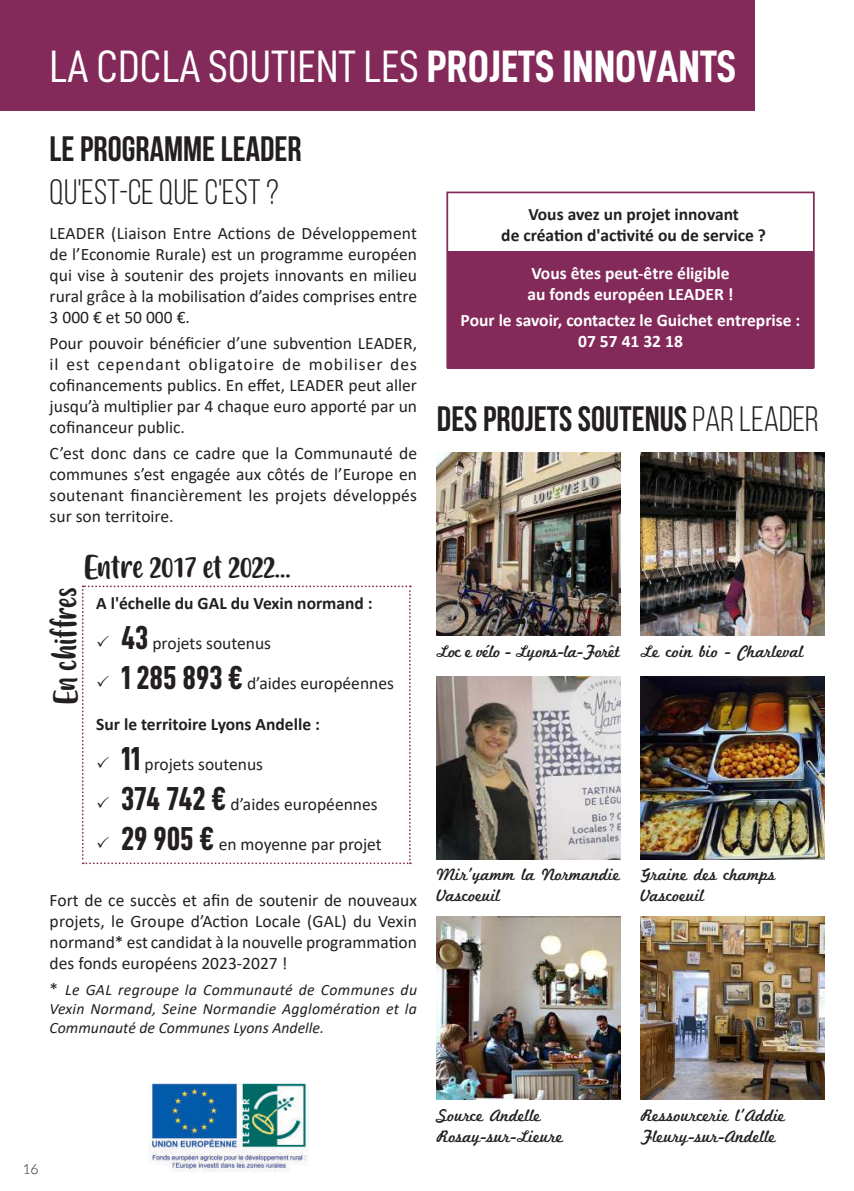
<style>
.page{position:relative;width:854px;height:1191px;background:#fff}
.page>*{position:absolute;margin:0;border:0;box-sizing:border-box;transform-origin:0 0}
.t1{font:45.5px "D DIN Condensed";color:#fff}
.t2{font:700 35.35px "Bebas Neue";color:#231f20}
.t3{font:35.35px "Bebas Neue";color:#231f20}
.t4{font:33.25px "Friendly Schoolmates";color:#231f20}
.t5{font:17.5px/21px "Calibri";color:#231f20;text-align:justify}
.t6{font:17.5px/21px "Marketing Script";color:#231f20}
.t7{font:700 17.5px/21px "Calibri";color:#231f20;text-align:center}
.t8{font:700 17.5px/21px "Calibri";color:#fff}
.t9{font:italic 15.75px/18.9px "Calibri";color:#231f20;text-align:justify}
.t10{font:300 14px "Lato";color:#231f20}
.s1{font-family:"D DIN Condensed Bold"}
.s2{font-family:"D DIN Condensed Bold";font-size:33.25px}
.s3{font-style:normal;font-size:17.5px}
.s4{font-weight:400}
</style>
<div class="page">
<div style="left:0;top:0;width:754px;height:111px;background:#842a5a"></div>
<img style="left:640px;top:452px;width:183px;height:183px">
<img style="left:437px;top:452px;width:183px;height:183px">
<img style="left:437px;top:916px;width:183px;height:183px">
<img style="left:640px;top:916px;width:183px;height:183px">
<img style="left:640px;top:676px;width:183px;height:183px">
<img style="left:437px;top:676px;width:183px;height:183px">
<img style="left:148px;top:1083px;width:160px;height:89px">
<div style="left:446px;top:191px;width:368px;height:177px;border:2px solid #842a5a"></div>
<div style="left:447px;top:251px;width:366px;height:117px;background:#842a5a"></div>
<svg style="left:82px;top:585px;width:329px;height:279px"></svg>
<h1 class="t1" style="left:50px;top:41px;width:687px">LA CDCLA SOUTIENT LES <span class="s1">PROJETS INNOVANTS</span></h1>
<h2 class="t2" style="left:50px;top:130px;width:253px">LE PROGRAMME LEADER</h2>
<h2 class="t3" style="left:50px;top:173px;width:231px">QU'EST-CE QUE C'EST ?</h2>
<p class="t5" style="left:50px;top:222px;width:369px">LEADER (Liaison Entre Actions de Développement de l’Economie Rurale) est un programme européen qui vise à soutenir des projets innovants en milieu rural grâce à la mobilisation d’aides comprises entre 3 000 € et 50 000 €.</p>
<p class="t5" style="left:50px;top:332px;width:369px">Pour pouvoir bénéficier d’une subvention LEADER, il est cependant obligatoire de mobiliser des cofinancements publics. En effet, LEADER peut aller jusqu’à multiplier par 4 chaque euro apporté par un cofinanceur public.</p>
<p class="t5" style="left:50px;top:442px;width:369px">C’est donc dans ce cadre que la Communauté de communes s’est engagée aux côtés de l’Europe en soutenant financièrement les projets développés sur son territoire.</p>
<h3 class="t4" style="left:84px;top:548px;width:208px">Entre 2017 et 2022...</h3>
<h3 class="t4" style="left:47px;top:704px;width:119px;rotate:-90deg">En chiffres</h3>
<p class="t7" style="left:96px;top:593px;width:278px">A l'échelle du GAL du Vexin normand :</p>
<p class="t5" style="left:121px;top:632px;width:151px"><span class="s2">43</span> projets soutenus</p>
<p class="t5" style="left:121px;top:672px;width:274px"><span class="s2">1 285 893 €</span> d’aides européennes</p>
<p class="t7" style="left:96px;top:713px;width:225px">Sur le territoire Lyons Andelle :</p>
<p class="t5" style="left:121px;top:753px;width:144px"><span class="s2">11</span> projets soutenus</p>
<p class="t5" style="left:121px;top:793px;width:258px"><span class="s2">374 742 €</span> d’aides européennes</p>
<p class="t5" style="left:121px;top:833px;width:262px"><span class="s2">29 905 €</span> en moyenne par projet</p>
<p class="t5" style="left:50px;top:889px;width:369px">Fort de ce succès et afin de soutenir de nouveaux projets, le Groupe d’Action Locale (GAL) du Vexin normand* est candidat à la nouvelle programmation des fonds européens 2023-2027 !</p>
<p class="t9" style="left:50px;top:980px;width:369px"><span class="s3">*</span> Le GAL regroupe la Communauté de Communes du Vexin Normand, Seine Normandie Agglomération et la Communauté de Communes Lyons Andelle.</p>
<p class="t7" style="left:501px;top:204px;width:266px">Vous avez un projet innovant<br>de création d'activité ou de service ?</p>
<p class="t8" style="left:527px;top:263px;width:207px">Vous êtes peut-être éligible au fonds européen LEADER !</p>
<p class="t8" style="left:460px;top:310px;width:341px;text-align:center">Pour le savoir, contactez le Guichet entreprise :<br>07 57 41 32 18</p>
<h2 class="t2" style="left:437px;top:399px;width:383px">DES PROJETS SOUTENUS <span class="s4">PAR LEADER</span></h2>
<p class="t6" style="left:437px;top:641px;width:368px">Loc e vélo - Lyons-la-Forêt Le coin bio - Charleval</p>
<p class="t6" style="left:437px;top:865px;width:185px">Mir'yamm la Normandie<br>Vascoeuil</p>
<p class="t6" style="left:640px;top:865px;width:136px">Graine des champs<br>Vascoeuil</p>
<p class="t10" style="left:22px;top:1161px;width:18px">16</p>
<p class="t6" style="left:437px;top:1105px;width:128px">Source Andelle<br>Rosay-sur-Lieure</p>
<p class="t6" style="left:640px;top:1105px;width:146px">Ressourcerie l'Addie<br>Fleury-sur-Andelle</p>
</div>
